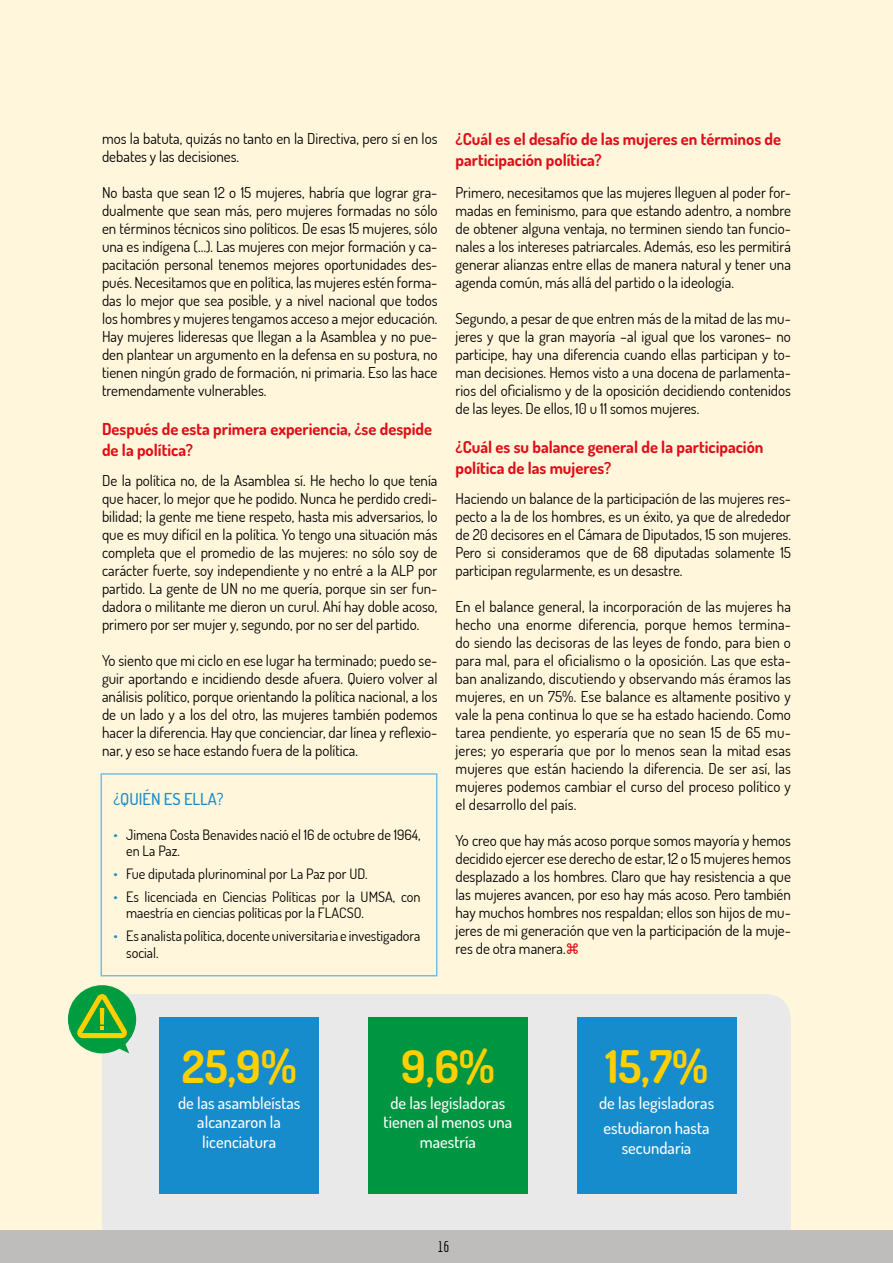
<style>
.page{position:relative;width:893px;height:1263px;background:#fff6db}
.page>*{position:absolute;margin:0;border:0;box-sizing:border-box;transform-origin:0 0}
.t1{font:700 45px "Dosis";color:#ffcf00}
.t2{font:700 16.5px/21px "Dosis";color:#e00d17}
.t3{font:500 16.5px/19.5px "Dosis";color:#fff;text-align:center}
.t4{font:500 16.5px "Dosis";color:#178ccc}
.t5{font:15px/18px "Dosis";color:#000;text-align:justify}
.t6{font:15px "Economica";color:#000}
.t7{font:14.25px/16.5px "Dosis";color:#000}
.s1{color:#178ccc}
</style>
<div class="page">
<div style="left:102px;top:994px;width:689px;height:255px;background:#e9e9e9;border-radius:26px"></div>
<div style="left:159px;top:1017px;width:160px;height:176px;background:#178ccc"></div>
<div style="left:577px;top:1017px;width:159px;height:176px;background:#178ccc"></div>
<div style="left:368px;top:1017px;width:160px;height:176px;background:#009641"></div>
<svg style="left:68px;top:985px;width:68px;height:68px"></svg>
<div style="left:0;top:1230px;width:893px;height:33px;background:#bebdbc"></div>
<div style="left:101px;top:773px;width:336px;height:203px;border:2px solid #7bbde2"></div>
<p class="t5" style="left:102px;top:129px;width:337px">mos la batuta, quizás no tanto en la Directiva, pero sí en los debates y las decisiones.</p>
<p class="t5" style="left:102px;top:183px;width:337px">No basta que sean 12 o 15 mujeres, habría que lograr gra&shy;dualmente que sean más, pero mujeres formadas no sólo en términos técnicos sino políticos. De esas 15 mujeres, sólo una es indígena (…). Las mujeres con mejor formación y ca&shy;pacitación personal tenemos mejores oportunidades des&shy;pués. Necesitamos que en política, las mujeres estén forma&shy;das lo mejor que sea posible, y a nivel nacional que todos los hombres y mujeres tengamos acceso a mejor educación.<br>Hay mujeres lideresas que llegan a la Asamblea y no pue&shy;den plantear un argumento en la defensa en su postura, no tienen ningún grado de formación, ni primaria. Eso las hace tremendamente vulnerables.</p>
<p class="t2" style="left:102px;top:418px;width:331px">Después de esta primera experiencia, ¿se despide de la política?</p>
<p class="t5" style="left:102px;top:471px;width:337px">De la política no, de la Asamblea sí. He hecho lo que tenía que hacer, lo mejor que he podido. Nunca he perdido credi&shy;bilidad; la gente me tiene respeto, hasta mis adversarios, lo que es muy difícil en la política. Yo tengo una situación más completa que el promedio de las mujeres: no sólo soy de carácter fuerte, soy independiente y no entré a la ALP por partido. La gente de UN no me quería, porque sin ser fun&shy;dadora o militante me dieron un curul. Ahí hay doble acoso, primero por ser mujer y, segundo, por no ser del partido.</p>
<p class="t5" style="left:102px;top:651px;width:337px">Yo siento que mi ciclo en ese lugar ha terminado; puedo se&shy;guir aportando e incidiendo desde afuera. Quiero volver al análisis político, porque orientando la política nacional, a los de un lado y a los del otro, las mujeres también podemos hacer la diferencia. Hay que concienciar, dar línea y reflexio&shy;nar, y eso se hace estando fuera de la política.</p>
<p class="t4" style="left:113px;top:788px;width:112px">¿QUIÉN ES ELLA?</p>
<p class="t7" style="left:126px;top:826px;width:296px;text-indent:-13px"><span class="s1">•</span> Jimena Costa Benavides nació el 16 de octubre de 1964, en La Paz.</p>
<p class="t7" style="left:113px;top:865px;width:256px"><span class="s1">•</span> Fue diputada plurinominal por La Paz por UD.</p>
<p class="t7" style="left:126px;top:888px;width:296px;text-indent:-13px"><span class="s1">•</span> Es licenciada en Ciencias Políticas por la UMSA, con maestría en ciencias políticas por la FLACSO.</p>
<p class="t7" style="left:126px;top:927px;width:296px;text-indent:-13px"><span class="s1">•</span> Es analista política, docente universitaria e investigadora social.</p>
<p class="t2" style="left:455px;top:128px;width:327px">¿Cuál es el desafío de las mujeres en términos de participación política?</p>
<p class="t5" style="left:455px;top:183px;width:337px">Primero, necesitamos que las mujeres lleguen al poder for&shy;madas en feminismo, para que estando adentro, a nombre de obtener alguna ventaja, no terminen siendo tan funcio&shy;nales a los intereses patriarcales. Además, eso les permitirá generar alianzas entre ellas de manera natural y tener una agenda común, más allá del partido o la ideología.</p>
<p class="t5" style="left:455px;top:309px;width:337px">Segundo, a pesar de que entren más de la mitad de las mu&shy;jeres y que la gran mayoría –al igual que los varones– no participe, hay una diferencia cuando ellas participan y to&shy;man decisiones. Hemos visto a una docena de parlamenta&shy;rios del oficialismo y de la oposición decidiendo contenidos de las leyes. De ellos, 10 u 11 somos mujeres.</p>
<p class="t2" style="left:455px;top:436px;width:310px">¿Cuál es su balance general de la participación política de las mujeres?</p>
<p class="t5" style="left:455px;top:489px;width:337px">Haciendo un balance de la participación de las mujeres res&shy;pecto a la de los hombres, es un éxito, ya que de alrededor de 20 decisores en el Cámara de Diputados, 15 son mujeres.<br>Pero si consideramos que de 68 diputadas solamente 15 participan regularmente, es un desastre.</p>
<p class="t5" style="left:455px;top:597px;width:337px">En el balance general, la incorporación de las mujeres ha hecho una enorme diferencia, porque hemos termina&shy;do siendo las decisoras de las leyes de fondo, para bien o para mal, para el oficialismo o la oposición. Las que esta&shy;ban analizando, discutiendo y observando más éramos las mujeres, en un 75%. Ese balance es altamente positivo y vale la pena continua lo que se ha estado haciendo. Como tarea pendiente, yo esperaría que no sean 15 de 65 mu&shy;jeres; yo esperaría que por lo menos sean la mitad esas mujeres que están haciendo la diferencia. De ser así, las mujeres podemos cambiar el curso del proceso político y el desarrollo del país.</p>
<p class="t5" style="left:455px;top:831px;width:337px">Yo creo que hay más acoso porque somos mayoría y hemos decidido ejercer ese derecho de estar, 12 o 15 mujeres hemos desplazado a los hombres. Claro que hay resistencia a que las mujeres avancen, por eso hay más acoso. Pero también hay muchos hombres nos respaldan; ellos son hijos de mu&shy;jeres de mi generación que ven la participación de la muje&shy;res de otra manera.</p>
<h1 class="t1" style="left:182px;top:1037px;width:116px">25,9%</h1>
<p class="t3" style="left:178px;top:1092px;width:124px">de las asambleístas alcanzaron la licenciatura</p>
<h1 class="t1" style="left:401px;top:1037px;width:95px">9,6%</h1>
<p class="t3" style="left:384px;top:1092px;width:130px">de las legisladoras tienen al menos una maestría</p>
<p class="t6" style="left:437px;top:1238px;width:14px">16</p>
<h1 class="t1" style="left:605px;top:1037px;width:104px">15,7%</h1>
<p class="t3" style="left:599px;top:1089px;width:117px;line-height:25.8px;text-align:left">de las legisladoras estudiaron hasta</p>
<p class="t3" style="left:622px;top:1138px;width:71px">secundaria</p>
</div>
